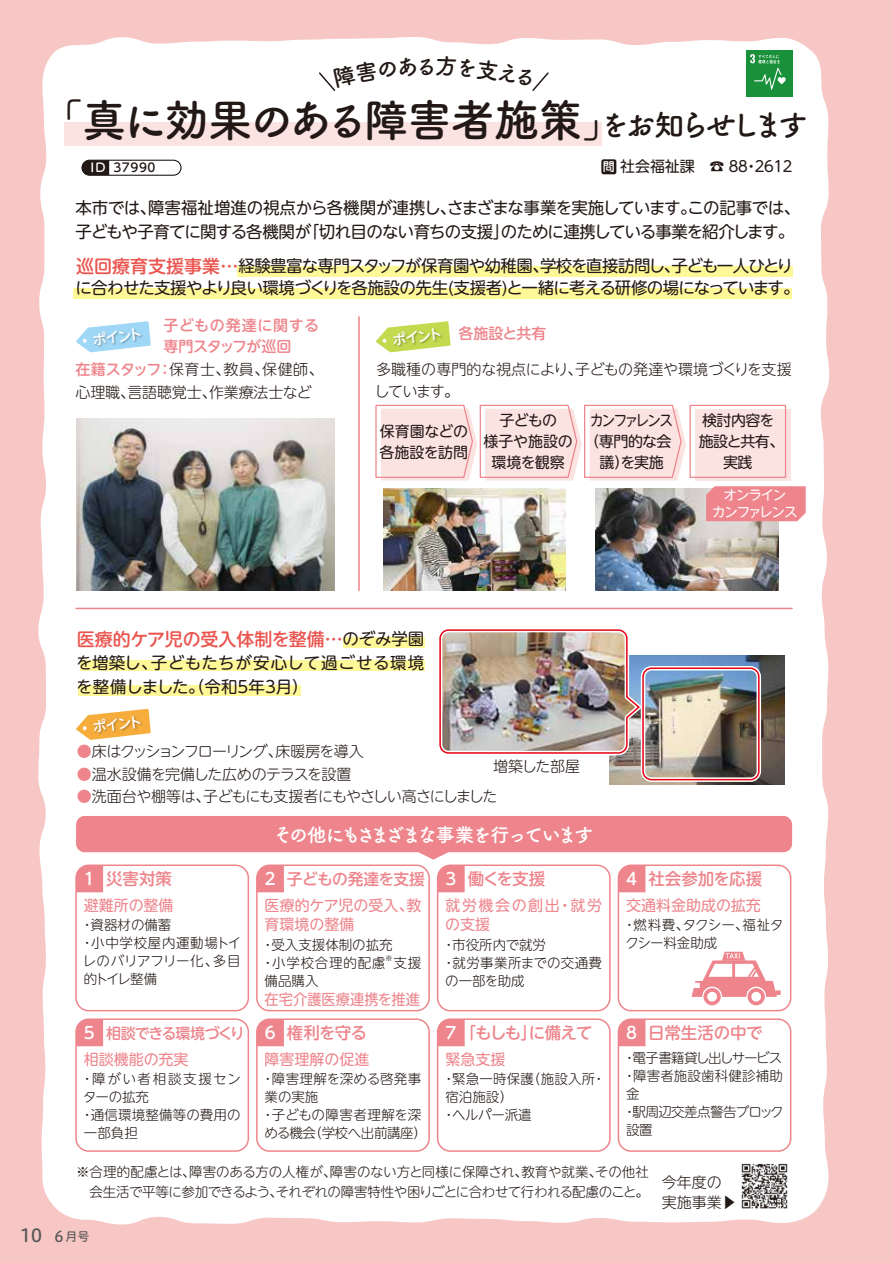
<style>
.page{position:relative;width:893px;height:1263px;background:#f7c7c6}
.page>*{position:absolute;margin:0;border:0;box-sizing:border-box;transform-origin:0 0}
.t1{font:45px "Tsuku B Rd Gothic Std B";letter-spacing:-.08em;color:#221815}
.t2{font:19.5px "Tsuku B Rd Gothic Std B";letter-spacing:-.15em;color:#fff}
.t3{font:500 18px "UD Shin M Go Pr 6 N";letter-spacing:-.005em;color:#ea5550}
.t4{font:18px "Hiragino UD Sans R Std W5";color:#595757}
.t5{font:16.5px/24px "UD Shin M Go Pr 6 N";letter-spacing:-.04em;color:#221815}
.t6{font:16.5px/24px "UD Shin M Go Pr 6 N";letter-spacing:.01em;color:#221815}
.t7{font:500 16.5px "UD Shin M Go Pr 6 N";letter-spacing:-.005em;color:#ee858c}
.t8{font:500 15.75px "UD Shin M Go Pr 6 N";letter-spacing:-.035em;color:#ee858c}
.t9{font:300 15px/22.5px "UD Shin M Go Pr 6 N";letter-spacing:-.02em;color:#221815}
.t10{font:15px/19.5px "UD Shin M Go Pr 6 N";color:#ee858c}
.t11{font:500 15px/21px "UD Shin M Go Pr 6 N";letter-spacing:.005em;color:#ee858c}
.t12{font:300 15px "UD Shin M Go Pr 6 N";letter-spacing:-.06em;color:#221815}
.t13{font:15px/21px "UD Shin M Go Pr 6 N";letter-spacing:-.03em;color:#221815;text-align:center}
.t14{font:300 15px "UD Shin M Go Pr 6 N";letter-spacing:-.085em;color:#221815}
.t15{font:300 15px "UD Shin M Go Pr 6 N";letter-spacing:-.04em;color:#221815}
.t16{font:15px/21px "UD Shin M Go Pr 6 N";letter-spacing:-.085em;color:#221815;text-align:center;scale:.9 1}
.t17{font:500 15px "UD Shin M Go Pr 6 N";letter-spacing:-.07em;color:#ee858c}
.t18{font:15px "UD Shin M Go Pr 6 N";letter-spacing:-.195em;color:#221815}
.t19{font:15px/19.5px "UD Shin M Go Pr 6 N";letter-spacing:.105em;color:#ee858c}
.t20{font:15px/21px "UD Shin M Go Pr 6 N";letter-spacing:-.01em;color:#221815}
.t21{font:15px "UD Shin M Go Pr 6 N";color:#ee858c;scale:.95 1}
.t22{font:500 15px "UD Shin M Go Pr 6 N";letter-spacing:-.03em;color:#ee858c}
.t23{font:300 15px/19.5px "UD Shin M Go Pr 6 N";color:#221815}
.t24{font:500 13.8px "UD Shin M Go Pr 6 N";color:#fff}
.t25{font:300 13.5px/18px "UD Shin M Go Pr 6 N";letter-spacing:-.005em;color:#221815}
.t26{font:300 13.5px/19.5px "UD Shin M Go Pr 6 N";letter-spacing:-.03em;color:#221815}
.t27{font:300 13.5px/18px "UD Shin M Go Pr 6 N";letter-spacing:-.04em;color:#221815}
.t28{font:300 13.5px/18px "UD Shin M Go Pr 6 N";letter-spacing:.015em;color:#221815}
.t29{font:13.5px/16.5px "UD Shin M Go Pr 6 N";letter-spacing:-.09em;color:#fff;text-align:center}
.t30{font:500 12px "UD Shin M Go Pr 6 N";letter-spacing:.05em;color:#221815}
.t31{font:300 7.5px "UD Shin M Go Pr 6 N";color:#221815}
.s1{font-size:30px}
.s2{color:#fff}
.s3{font-weight:500;font-size:12px;color:#fff}
.s4{font-weight:500;font-size:18px;color:#ea5550}
.s5{font-size:16.5px}
.s6{font-weight:500;color:#ee858c}
.s7{font-weight:400;font-size:16.5px;color:#221815}
.s8{color:#ee858c}
.s9{font-size:16.5px;color:#fff}
.s10{font-size:15px}
.s11{font-size:12px}
</style>
<div class="page">
<div style="left:38px;top:37px;width:791px;height:1187px;background:#fff"></div>
<div style="left:237px;top:266px;width:555px;height:10px;background:#fff899"></div>
<div style="left:74px;top:288px;width:718px;height:11px;background:#fff899"></div>
<div style="left:343px;top:637px;width:81px;height:11px;background:#fff899"></div>
<div style="left:80px;top:660px;width:344px;height:11px;background:#fff899"></div>
<div style="left:78px;top:685px;width:222px;height:11px;background:#fff899"></div>
<div style="left:64px;top:122px;width:537px;height:23px;background:#fbe3e2"></div>
<div style="left:746px;top:50px;width:47px;height:47px;background:#19913b"></div>
<svg style="left:750px;top:54px;width:36px;height:36px"></svg>
<div style="left:82px;top:160px;width:99px;height:15px;background:#fff;border-radius:8px"></div>
<div style="left:82px;top:160px;width:99px;height:16px;border:1px solid #040000;border-radius:8px"></div>
<svg style="left:82px;top:160px;width:27px;height:15px"></svg>
<div style="left:601px;top:159px;width:15px;height:15px;background:#221815;border-radius:2px"></div>
<div style="left:695px;top:409px;width:95px;height:71px;background:#fbe3e2"></div>
<hr style="left:76px;top:608px;width:716px;height:1px;background:#ee858c">
<svg style="left:76px;top:321px;width:75px;height:31px"></svg>
<img style="left:90px;top:325px;width:56px;height:28px">
<svg style="left:76px;top:709px;width:75px;height:31px"></svg>
<img style="left:90px;top:712px;width:56px;height:28px">
<svg style="left:376px;top:321px;width:75px;height:31px"></svg>
<img style="left:390px;top:325px;width:56px;height:28px">
<div style="left:689px;top:405px;width:97px;height:73px;border:1px solid #ee858c"></div>
<svg style="left:375px;top:404px;width:311px;height:76px;background:#fae2e1"></svg>
<img style="left:610px;top:656px;width:175px;height:128px">
<div style="left:75px;top:864px;width:174px;height:147px;border:2px solid #ee858c;border-radius:13px"></div>
<div style="left:75px;top:1018px;width:174px;height:134px;border:2px solid #ee858c;border-radius:13px"></div>
<div style="left:256px;top:864px;width:174px;height:147px;border:2px solid #ee858c;border-radius:13px"></div>
<div style="left:437px;top:864px;width:174px;height:147px;border:2px solid #ee858c;border-radius:13px"></div>
<div style="left:618px;top:864px;width:173px;height:147px;border:2px solid #ee858c;border-radius:13px"></div>
<svg style="left:76px;top:816px;width:716px;height:76px;background:#f5bcc0"></svg>
<svg style="left:76px;top:1019px;width:27px;height:27px"></svg>
<div style="left:256px;top:1018px;width:174px;height:134px;border:2px solid #ee858c;border-radius:13px"></div>
<svg style="left:257px;top:1019px;width:27px;height:27px"></svg>
<div style="left:437px;top:1018px;width:174px;height:134px;border:2px solid #ee858c;border-radius:13px"></div>
<svg style="left:438px;top:1019px;width:27px;height:27px"></svg>
<div style="left:618px;top:1018px;width:173px;height:134px;border:2px solid #ee858c;border-radius:13px"></div>
<svg style="left:618px;top:1019px;width:27px;height:27px"></svg>
<img style="left:77px;top:419px;width:257px;height:171px">
<img style="left:383px;top:488px;width:183px;height:102px">
<img style="left:595px;top:488px;width:183px;height:102px">
<div style="left:706px;top:486px;width:100px;height:35px;background:#ee858c"></div>
<hr style="left:358px;top:317px;width:2px;height:273px;background:#ee858c">
<div style="left:641px;top:666px;width:120px;height:116px;border:4px solid #fff;border-radius:9px"></div>
<div style="left:642px;top:667px;width:118px;height:113px;border:2px solid #e60012;border-radius:9px"></div>
<img style="left:436px;top:626px;width:210px;height:131px">
<svg style="left:692px;top:952px;width:89px;height:53px;background:#f7cacd"></svg>
<img style="left:738px;top:1159px;width:53px;height:54px">
<div style="left:318px;top:56px;width:232px;height:36px;background:#fff"></div>
<h1 class="t1" style="left:38px;top:86px;width:771px">「真に効果のある障害者施策」<span class="s1">をお知らせします</span></h1>
<p class="t30" style="left:91px;top:157px;width:66px"><span class="s2">ID</span> 37990</p>
<p class="t18" style="left:603px;top:154px;width:194px"><span class="s3">問</span>社会福祉課　☎ ８８・２６１２</p>
<p class="t5" style="left:76px;top:195px;width:726px">本市では、障害福祉増進の視点から各機関が連携し、さまざまな事業を実施しています。この記事では、子どもや子育てに関する各機関が「切れ目のない育ちの支援」のために連携している事業を紹介します。</p>
<p class="t5" style="left:76px;top:254px;width:726px;line-height:21.8px"><span class="s4">巡回療育支援事業…</span>経験豊富な専門スタッフが保育園や幼稚園、学校を直接訪問し、子ども一人ひとりに合わせた支援やより良い環境づくりを各施設の先生(支援者)と一緒に考える研修の場になっています。</p>
<p class="t11" style="left:76px;top:314px;width:260px"><span class="s5">　　　　　</span>子どもの発達に関する　<span class="s5">　　　　　</span> 専門スタッフが巡回</p>
<p class="t9" style="left:76px;top:357px;width:250px"><span class="s6">在籍スタッフ：</span>保育士、教員、保健師、心理職、言語聴覚士、作業療法士など</p>
<p class="t24" style="left:91px;top:328px;width:51px;rotate:-7deg">ポイント</p>
<p class="t22" style="left:376px;top:321px;width:172px"><span class="s5">　　　　　</span>各施設と共有</p>
<p class="t9" style="left:375px;top:357px;width:419px">多職種の専門的な視点により、子どもの発達や環境づくりを支援しています。</p>
<p class="t16" style="left:584px;top:409px;width:100px">カンファレンス（専門的な会議）を実施</p>
<p class="t29" style="left:712px;top:486px;width:87px">オンライン<br>カンファレンス</p>
<p class="t24" style="left:391px;top:328px;width:51px;rotate:-7deg">ポイント</p>
<p class="t20" style="left:380px;top:419px;width:90px">保育園などの各施設を訪問</p>
<p class="t13" style="left:483px;top:409px;width:91px">子どもの<br>様子や施設の環境を観察</p>
<p class="t13" style="left:699px;top:408px;width:87px">検討内容を施設と共有、実践</p>
<p class="t3" style="left:77px;top:624px;width:349px">医療的ケア児の受入体制を整備…<span class="s7">のぞみ学園</span></p>
<p class="t6" style="left:76px;top:649px;width:350px">を増築し、子どもたちが安心して過ごせる環境を整備しました。（令和5年3月）</p>
<p class="t24" style="left:91px;top:715px;width:51px;rotate:-7deg">ポイント</p>
<p class="t14" style="left:77px;top:739px;width:288px"><span class="s8">●</span>床はクッションフローリング、床暖房を導入</p>
<p class="t15" style="left:77px;top:762px;width:276px"><span class="s8">●</span>温水設備を完備した広めのテラスを設置</p>
<p class="t12" style="left:77px;top:784px;width:422px"><span class="s8">●</span>洗面台や棚等は、子どもにも支援者にもやさしい高さにしました</p>
<p class="t9" style="left:493px;top:754px;width:88px">増築した部屋</p>
<p class="t2" style="left:273px;top:820px;width:322px">その他にもさまざまな事業を行っています</p>
<p class="t7" style="left:84px;top:865px;width:90px"><span class="s2">1</span> 災害対策</p>
<p class="t8" style="left:265px;top:866px;width:282px"><span class="s9">2</span> 子どもの発達を支援 <span class="s9">3</span> <span class="s5">働くを支援</span></p>
<p class="t7" style="left:626px;top:865px;width:138px"><span class="s2">4</span> 社会参加を応援</p>
<p class="t10" style="left:84px;top:894px;width:91px">避難所の整備</p>
<p class="t25" style="left:80px;top:915px;width:162px">・資器材の備蓄<br>・小中学校屋内運動場トイレのバリアフリー化、多目的トイレ整備</p>
<p class="t10" style="left:265px;top:894px;width:158px">医療的ケア児の受入、教育環境の整備</p>
<p class="t25" style="left:261px;top:935px;width:133px">・受入支援体制の拡充・小学校合理的配慮</p>
<p class="t31" style="left:385px;top:952px;width:9px">※</p>
<p class="t25" style="left:394px;top:953px;width:29px">支援</p>
<p class="t25" style="left:265px;top:971px;width:55px">備品購入</p>
<p class="t21" style="left:265px;top:987px;width:165px">在宅介護医療連携を推進</p>
<p class="t19" style="left:445px;top:894px;width:158px">就労機会の創出・就労の支援</p>
<p class="t25" style="left:442px;top:935px;width:161px">・市役所内で就労<br>・就労事業所までの交通費の一部を助成</p>
<p class="t10" style="left:626px;top:894px;width:136px">交通料金助成の拡充</p>
<p class="t25" style="left:623px;top:915px;width:162px">・燃料費、タクシー、福祉タクシー料金助成</p>
<p class="t17" style="left:84px;top:1021px;width:285px"><span class="s9">5</span> 相談できる環境づくり <span class="s9">6</span> <span class="s5">権利を守る</span></p>
<p class="t7" style="left:445px;top:1019px;width:149px"><span class="s2">7</span> 「もしも」に備えて</p>
<p class="t7" style="left:626px;top:1019px;width:138px"><span class="s2">8</span> 日常生活の中で</p>
<p class="t10" style="left:84px;top:1048px;width:106px">相談機能の充実</p>
<p class="t28" style="left:80px;top:1069px;width:162px">・障がい者相談支援センターの拡充<br>・通信環境整備等の費用の一部負担</p>
<p class="t10" style="left:265px;top:1048px;width:106px">障害理解の促進</p>
<p class="t25" style="left:261px;top:1069px;width:167px">・障害理解を深める啓発事業の実施<br>・子どもの障害者理解を深める機会（学校へ出前講座）</p>
<p class="t10" style="left:445px;top:1048px;width:61px">緊急支援</p>
<p class="t25" style="left:442px;top:1069px;width:165px">・緊急一時保護（施設入所・宿泊施設）<br>・ヘルパー派遣</p>
<p class="t27" style="left:623px;top:1048px;width:162px">・電子書籍貸し出しサービス・障害者施設歯科健診補助金<br>・駅周辺交差点警告ブロック設置</p>
<p class="t26" style="left:76px;top:1162px;width:574px">※合理的配慮とは、障害のある方の人権が、障害のない方と同様に保障され、教育や就業、その他社　会生活で平等に参加できるよう、それぞれの障害特性や困りごとに合わせて行われる配慮のこと。</p>
<p class="t4" style="left:20px;top:1221px;width:71px">10 <span class="s10">6</span><span class="s11">月号</span></p>
<p class="t23" style="left:662px;top:1172px;width:76px">今年度の実施事業▶</p>
</div>
